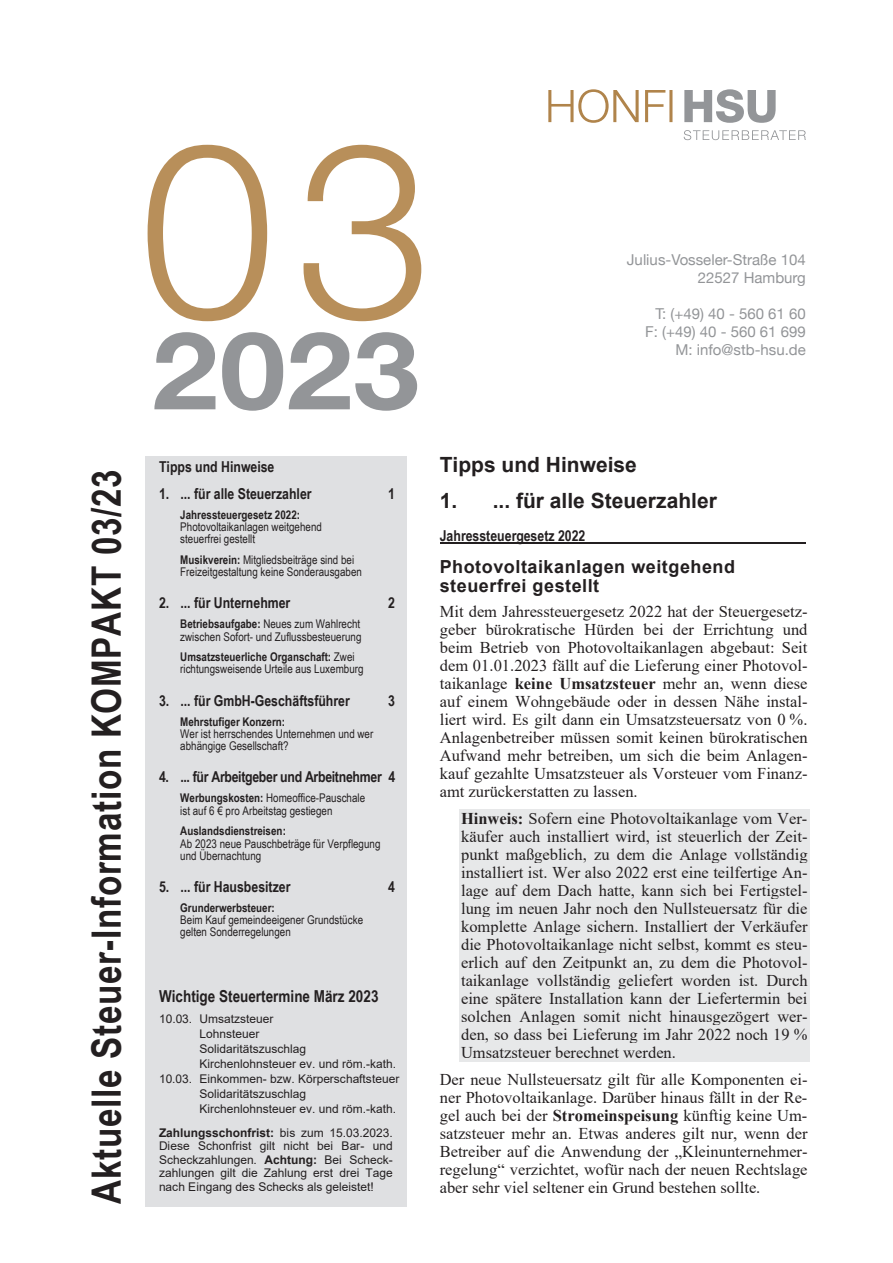
<style>
.page{position:relative;width:893px;height:1263px;background:#fff}
.page>*{position:absolute;margin:0;border:0;box-sizing:border-box;transform-origin:0 0}
.t1{font:300 245.1px "Helvetica Neue";color:#b88f5a}
.t2{font:700 108px "Helvetica Neue";color:#939598;scale:1.1 1}
.t3{font:700 40.5px "Arial Narrow";letter-spacing:.02em;color:#231f20}
.t4{font:700 21px "Arial";color:#231f20}
.t5{font:700 18px/19.5px "Arial";letter-spacing:.03em;color:#231f20}
.t6{font:16.5px/18px "Times New Roman";color:#231f20;text-align:justify}
.t7{font:700 16.5px "Arial Narrow";color:#231f20}
.t8{font:700 15px "Arial Narrow";color:#231f20}
.t9{font:15px/18px "Helvetica Neue";color:#939598;text-align:right}
.t10{font:700 15px "Arial Narrow";letter-spacing:-.02em;color:#231f20}
.t11{font:12px/12px "Arial Narrow";letter-spacing:.005em;color:#231f20}
.t12{font:12px/13.5px "Arial";color:#231f20;text-align:justify}
.t13{font:700 12px "Arial Narrow";letter-spacing:.005em;color:#231f20}
.s1{font-weight:700}
</style>
<div class="page">
<div style="left:145px;top:456px;width:261px;height:750px;background:#dfe0e2"></div>
<hr style="left:440px;top:542px;width:365px;height:1px;background:#231f20">
<div style="left:459px;top:809px;width:351px;height:18px;background:#e7e8e9"></div>
<div style="left:459px;top:827px;width:351px;height:18px;background:#e7e8e9"></div>
<div style="left:459px;top:845px;width:351px;height:18px;background:#e7e8e9"></div>
<div style="left:459px;top:863px;width:351px;height:18px;background:#e7e8e9"></div>
<div style="left:459px;top:881px;width:351px;height:18px;background:#e7e8e9"></div>
<div style="left:459px;top:899px;width:351px;height:18px;background:#e7e8e9"></div>
<div style="left:459px;top:917px;width:351px;height:18px;background:#e7e8e9"></div>
<div style="left:459px;top:935px;width:351px;height:18px;background:#e7e8e9"></div>
<div style="left:459px;top:953px;width:351px;height:18px;background:#e7e8e9"></div>
<div style="left:459px;top:971px;width:351px;height:18px;background:#e7e8e9"></div>
<div style="left:459px;top:989px;width:351px;height:18px;background:#e7e8e9"></div>
<div style="left:459px;top:1007px;width:351px;height:18px;background:#e7e8e9"></div>
<div style="left:459px;top:1025px;width:351px;height:18px;background:#e7e8e9"></div>
<div style="left:459px;top:1043px;width:351px;height:18px;background:#e7e8e9"></div>
<svg style="left:684px;top:89px;width:92px;height:34px"></svg>
<svg style="left:548px;top:89px;width:124px;height:34px"></svg>
<svg style="left:684px;top:130px;width:122px;height:10px"></svg>
<h3 class="t3" style="left:76px;top:1204px;width:736px;rotate:-90deg">Aktuelle Steuer-Information KOMPAKT 03/23</h3>
<h1 class="t1" style="left:139px;top:33px;width:294px">03</h1>
<h2 class="t2" style="left:152px;top:286px;width:245px">2023</h2>
<p class="t9" style="left:627px;top:252px;width:180px">Julius-Vosseler-Straße 104<br>22527 Hamburg</p>
<p class="t9" style="left:645px;top:306px;width:162px">T: (+49) 40 - 560 61 60<br>F: (+49) 40 - 560 61 699<br>M: info@stb-hsu.de</p>
<p class="t8" style="left:159px;top:455px;width:117px">Tipps und Hinweise</p>
<p class="t8" style="left:159px;top:482px;width:154px">1. ... für alle Steuerzahler</p>
<p class="t8" style="left:388px;top:482px;width:8px">1</p>
<p class="t13" style="left:180px;top:506px;width:121px">Jahressteuergesetz 2022:</p>
<p class="t11" style="left:180px;top:520px;width:143px">Photovoltaikanlagen weitgehend steuerfrei gestellt</p>
<p class="t11" style="left:180px;top:553px;width:183px"><span class="s1">Musikverein:</span> Mitgliedsbeiträge sind bei<br>Freizeitgestaltung keine Sonderausgaben</p>
<p class="t8" style="left:159px;top:591px;width:133px">2. ... für Unternehmer</p>
<p class="t8" style="left:388px;top:591px;width:8px">2</p>
<p class="t11" style="left:180px;top:618px;width:183px"><span class="s1">Betriebsaufgabe:</span> Neues zum Wahlrecht zwischen Sofort- und Zuflussbesteuerung</p>
<p class="t11" style="left:180px;top:651px;width:185px"><span class="s1">Umsatzsteuerliche Organschaft:</span> Zwei richtungsweisende Urteile aus Luxemburg</p>
<p class="t8" style="left:159px;top:689px;width:192px">3. ... für GmbH-Geschäftsführer</p>
<p class="t8" style="left:388px;top:689px;width:8px">3</p>
<p class="t13" style="left:180px;top:713px;width:106px">Mehrstufiger Konzern:</p>
<p class="t11" style="left:180px;top:727px;width:195px">Wer ist herrschendes Unternehmen und wer abhängige Gesellschaft?</p>
<p class="t10" style="left:159px;top:765px;width:238px">4. ... für Arbeitgeber und Arbeitnehmer 4</p>
<p class="t11" style="left:180px;top:792px;width:186px"><span class="s1">Werbungskosten:</span> Homeoffice-Pauschale ist auf 6 € pro Arbeitstag gestiegen</p>
<p class="t13" style="left:180px;top:822px;width:107px">Auslandsdienstreisen:</p>
<p class="t11" style="left:180px;top:837px;width:202px">Ab 2023 neue Pauschbeträge für Verpflegung und Übernachtung</p>
<p class="t8" style="left:159px;top:875px;width:133px">5. ... für Hausbesitzer</p>
<p class="t8" style="left:388px;top:875px;width:8px">4</p>
<p class="t13" style="left:180px;top:898px;width:96px">Grunderwerbsteuer:</p>
<p class="t11" style="left:180px;top:913px;width:184px">Beim Kauf gemeindeeigener Grundstücke gelten Sonderregelungen</p>
<p class="t7" style="left:159px;top:984px;width:221px">Wichtige Steuertermine März 2023</p>
<p class="t12" style="left:159px;top:1012px;width:116px">10.03. Umsatzsteuer</p>
<p class="t12" style="left:199px;top:1027px;width:61px">Lohnsteuer</p>
<p class="t12" style="left:199px;top:1042px;width:108px">Solidaritätszuschlag</p>
<p class="t12" style="left:199px;top:1057px;width:198px">Kirchenlohnsteuer ev. und röm.-kath.</p>
<p class="t12" style="left:159px;top:1072px;width:242px">10.03. Einkommen- bzw. Körperschaftsteuer</p>
<p class="t12" style="left:199px;top:1087px;width:108px">Solidaritätszuschlag</p>
<p class="t12" style="left:199px;top:1102px;width:198px">Kirchenlohnsteuer ev. und röm.-kath.</p>
<p class="t12" style="left:159px;top:1126px;width:235px"><span class="s1">Zahlungsschonfrist:</span> bis zum 15.03.2023.<br>Diese Schonfrist gilt nicht bei Bar- und Scheckzahlungen. <span class="s1">Achtung:</span> Bei Scheck&shy;zahlungen gilt die Zahlung erst drei Tage nach Eingang des Schecks als geleistet!</p>
<p class="t4" style="left:440px;top:450px;width:199px">Tipps und Hinweise</p>
<p class="t4" style="left:440px;top:486px;width:279px">1. ... für alle Steuerzahler</p>
<p class="t8" style="left:440px;top:524px;width:147px">Jahressteuergesetz 2022</p>
<p class="t5" style="left:440px;top:557px;width:297px">Photovoltaikanlagen weitgehend steuerfrei gestellt</p>
<p class="t6" style="left:440px;top:602px;width:369px">Mit dem Jahressteuergesetz 2022 hat der Steuergesetz&shy;geber bürokratische Hürden bei der Errichtung und beim Betrieb von Photovoltaikanlagen abgebaut: Seit dem 01.01.2023 fällt auf die Lieferung einer Photovol&shy;taikanlage <span class="s1">keine Umsatzsteuer</span> mehr an, wenn diese auf einem Wohngebäude oder in dessen Nähe instal&shy;liert wird. Es gilt dann ein Umsatzsteuersatz von 0 %.<br>Anlagenbetreiber müssen somit keinen bürokratischen Aufwand mehr betreiben, um sich die beim Anlagen&shy;kauf gezahlte Umsatzsteuer als Vorsteuer vom Finanz&shy;amt zurückerstatten zu lassen.</p>
<p class="t6" style="left:461px;top:809px;width:348px"><span class="s1">Hinweis:</span> Sofern eine Photovoltaikanlage vom Ver&shy;käufer auch installiert wird, ist steuerlich der Zeit&shy;punkt maßgeblich, zu dem die Anlage vollständig installiert ist. Wer also 2022 erst eine teilfertige An&shy;lage auf dem Dach hatte, kann sich bei Fertigstel&shy;lung im neuen Jahr noch den Nullsteuersatz für die komplette Anlage sichern. Installiert der Verkäufer die Photovoltaikanlage nicht selbst, kommt es steu&shy;erlich auf den Zeitpunkt an, zu dem die Photovol&shy;taikanlage vollständig geliefert worden ist. Durch eine spätere Installation kann der Liefertermin bei solchen Anlagen somit nicht hinausgezögert wer&shy;den, so dass bei Lieferung im Jahr 2022 noch 19 % Umsatzsteuer berechnet werden.</p>
<p class="t6" style="left:440px;top:1070px;width:369px">Der neue Nullsteuersatz gilt für alle Komponenten ei&shy;ner Photovoltaikanlage. Darüber hinaus fällt in der Re&shy;gel auch bei der <span class="s1">Stromeinspeisung</span> künftig keine Um&shy;satzsteuer mehr an. Etwas anderes gilt nur, wenn der Betreiber auf die Anwendung der „Kleinunternehmer&shy;regelung“ verzichtet, wofür nach der neuen Rechtslage</p>
<p class="t6" style="left:440px;top:1178px;width:322px">aber sehr viel seltener ein Grund bestehen sollte.</p>
</div>
